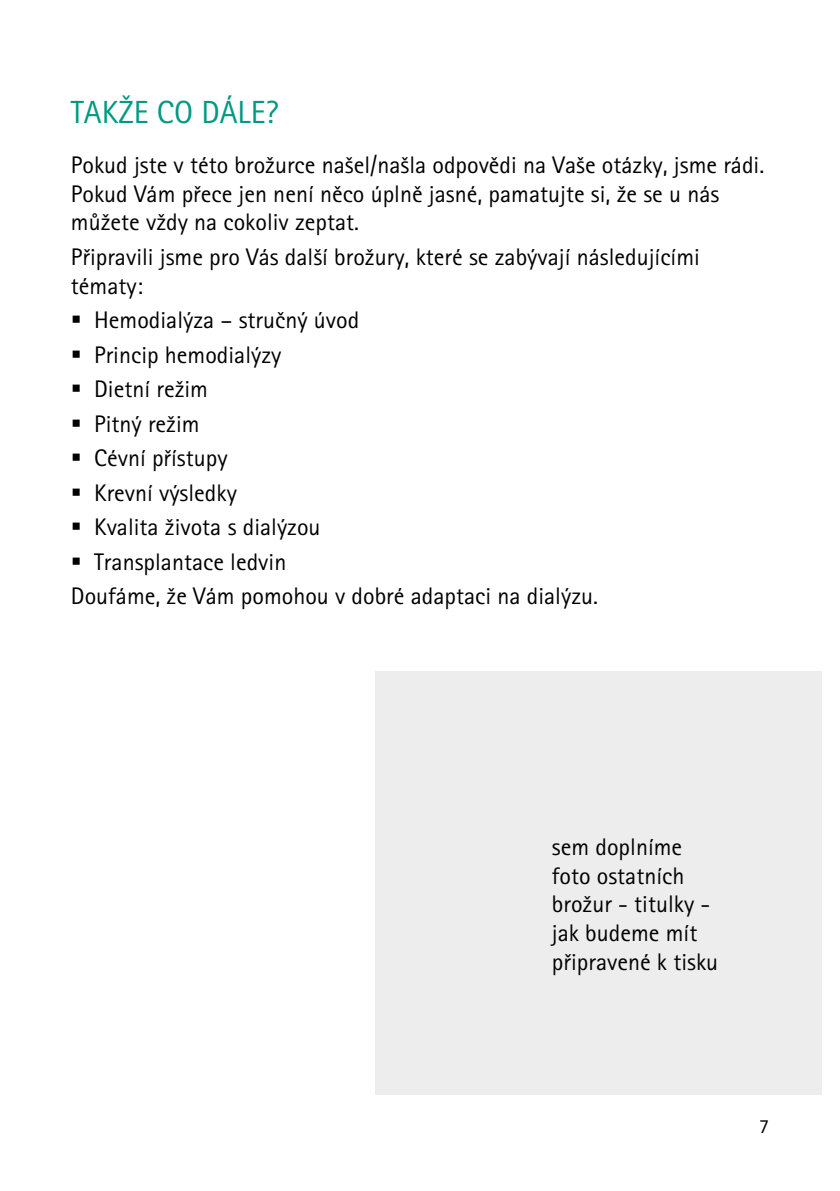
<style>
.page{position:relative;width:840px;height:1191px;background:#fff}
.page>*{position:absolute;margin:0;border:0;box-sizing:border-box;transform-origin:0 0}
.t1{font:32px "Rotis Sans Serif CE";color:#009982}
.t2{font:24px/28.8px "Rotis Sans Serif CE";color:#000}
.t3{font:20px "Rotis Sans Serif CE";color:#000}
</style>
<div class="page">
<div style="left:374px;top:670px;width:447px;height:424px;background:#ededed"></div>
<h1 class="t1" style="left:71px;top:94px;width:209px">Takže co dále?</h1>
<p class="t2" style="left:71px;top:150px;width:694px">Pokud jste v této brožurce našel/našla odpovědi na Vaše otázky, jsme rádi.<br>Pokud Vám přece jen není něco úplně jasné, pamatujte si, že se u nás můžete vždy na cokoliv zeptat.</p>
<p class="t2" style="left:71px;top:242px;width:630px">Připravili jsme pro Vás další brožury, které se zabývají následujícími tématy:</p>
<p class="t2" style="left:94px;top:306px;width:266px">Hemodialýza – stručný úvod</p>
<p class="t2" style="left:94px;top:340px;width:189px">Princip hemodialýzy</p>
<p class="t2" style="left:94px;top:375px;width:115px">Dietní režim</p>
<p class="t2" style="left:94px;top:409px;width:107px">Pitný režim</p>
<p class="t2" style="left:94px;top:443px;width:135px">Cévní přístupy</p>
<p class="t2" style="left:94px;top:478px;width:144px">Krevní výsledky</p>
<p class="t2" style="left:94px;top:512px;width:228px">Kvalita života s dialýzou</p>
<p class="t2" style="left:94px;top:547px;width:193px">Transplantace ledvin</p>
<p class="t2" style="left:71px;top:581px;width:528px">Doufáme, že Vám pomohou v dobré adaptaci na dialýzu.</p>
<p class="t2" style="left:551px;top:832px;width:168px">sem doplníme foto ostatních brožur - titulky - jak budeme mít připravené k tisku</p>
<p class="t3" style="left:758px;top:1114px;width:11px">7</p>
</div>
